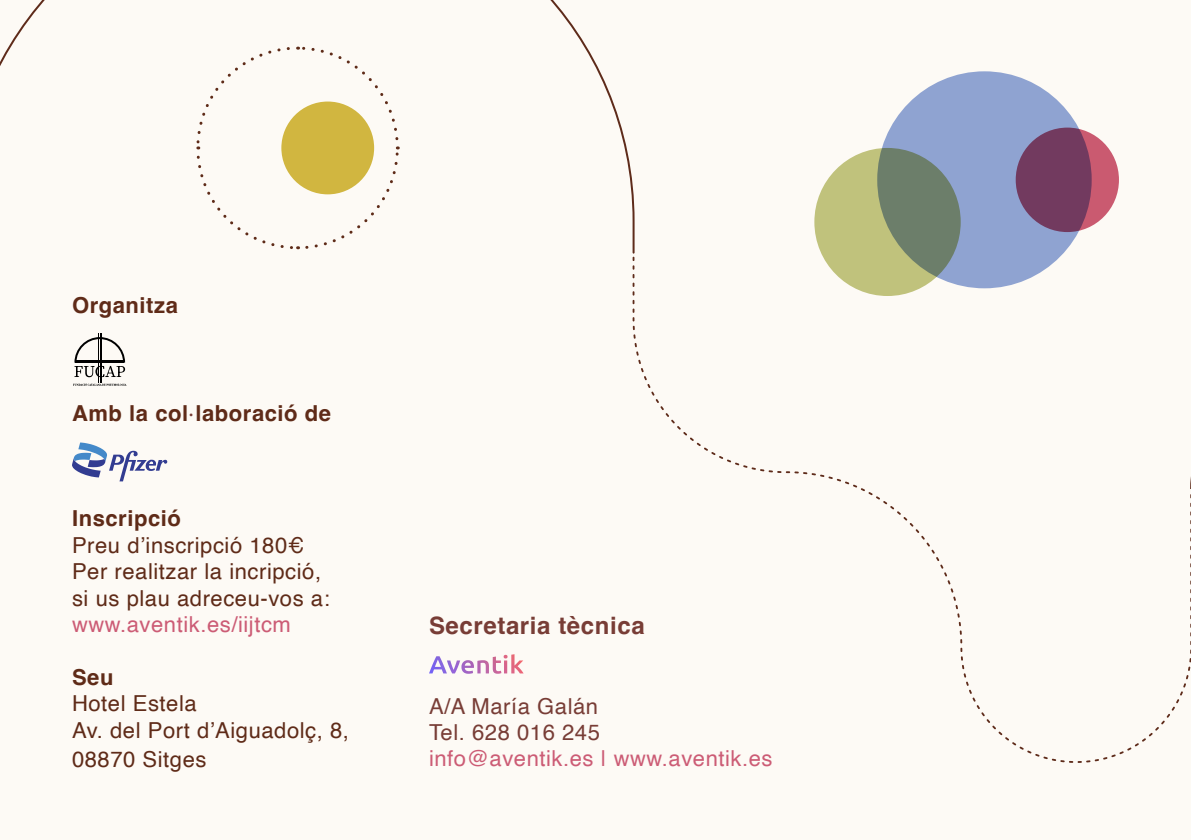
<style>
.page{position:relative;width:1191px;height:840px;background:#fff}
.page>*{position:absolute;margin:0;border:0;box-sizing:border-box;transform-origin:0 0}
.t1{font:700 24px "Helvetica";letter-spacing:.025em;color:#783d36}
.t2{font:24px "Minion Pro";color:#783d36}
.t3{font:22px/26.4px "Helvetica";letter-spacing:.025em;color:#5f2b18}
.t4{font:22px "Helvetica";letter-spacing:.025em;color:#cc5c75}
.t5{font:700 22px "Helvetica";letter-spacing:.025em;color:#5f2b18}
.t6{font:22px/26.4px "Helvetica";letter-spacing:.025em;color:#783d36}
</style>
<div class="page">
<img style="left:429px;top:654px;width:94px;height:19px">
<hr style="left:101px;top:333px;width:1px;height:49px;background:#000">
<hr style="left:98px;top:333px;width:1px;height:49px;background:#000">
<svg style="left:74px;top:337px;width:51px;height:40px"></svg>
<svg style="left:73px;top:383px;width:53px;height:2px"></svg>
<svg style="left:72px;top:442px;width:95px;height:39px"></svg>
<div style="left:632px;top:256px;width:559px;height:506px;background:#fdfaf5"></div>
<div style="left:0;top:0;width:635px;height:301px;background:#fdfaf5"></div>
<div style="left:877px;top:71px;width:214px;height:217px;background:#8fa3d1;border-radius:50%"></div>
<svg style="left:1015px;top:127px;width:104px;height:105px;background:#884465"></svg>
<svg style="left:814px;top:148px;width:146px;height:148px;background:#9ba474"></svg>
<svg style="left:195px;top:45px;width:205px;height:206px"></svg>
<p class="t5" style="left:72px;top:291px;width:107px">Organitza</p>
<p class="t5" style="left:72px;top:399px;width:261px">Amb la col laboració de</p>
<p class="t2" style="left:189px;top:392px;width:7px">.</p>
<p class="t5" style="left:72px;top:505px;width:110px">Inscripció</p>
<p class="t3" style="left:72px;top:532px;width:259px">Preu d’inscripció 180€<br>Per realitzar la incripció, si us plau adreceu-vos a:</p>
<p class="t4" style="left:72px;top:607px;width:220px">www.aventik.es/iijtcm</p>
<p class="t5" style="left:72px;top:663px;width:43px">Seu</p>
<p class="t3" style="left:72px;top:690px;width:278px">Hotel Estela<br>Av. del Port d’Aiguadolç, 8,</p>
<p class="t3" style="left:72px;top:746px;width:136px">08870 Sitges</p>
<p class="t1" style="left:429px;top:610px;width:217px">Secretaria tècnica</p>
<p class="t6" style="left:429px;top:693px;width:172px">A/A María Galán<br>Tel. 628 016 245</p>
<p class="t4" style="left:429px;top:741px;width:345px">info@aventik.es | www.aventik.es</p>
</div>
